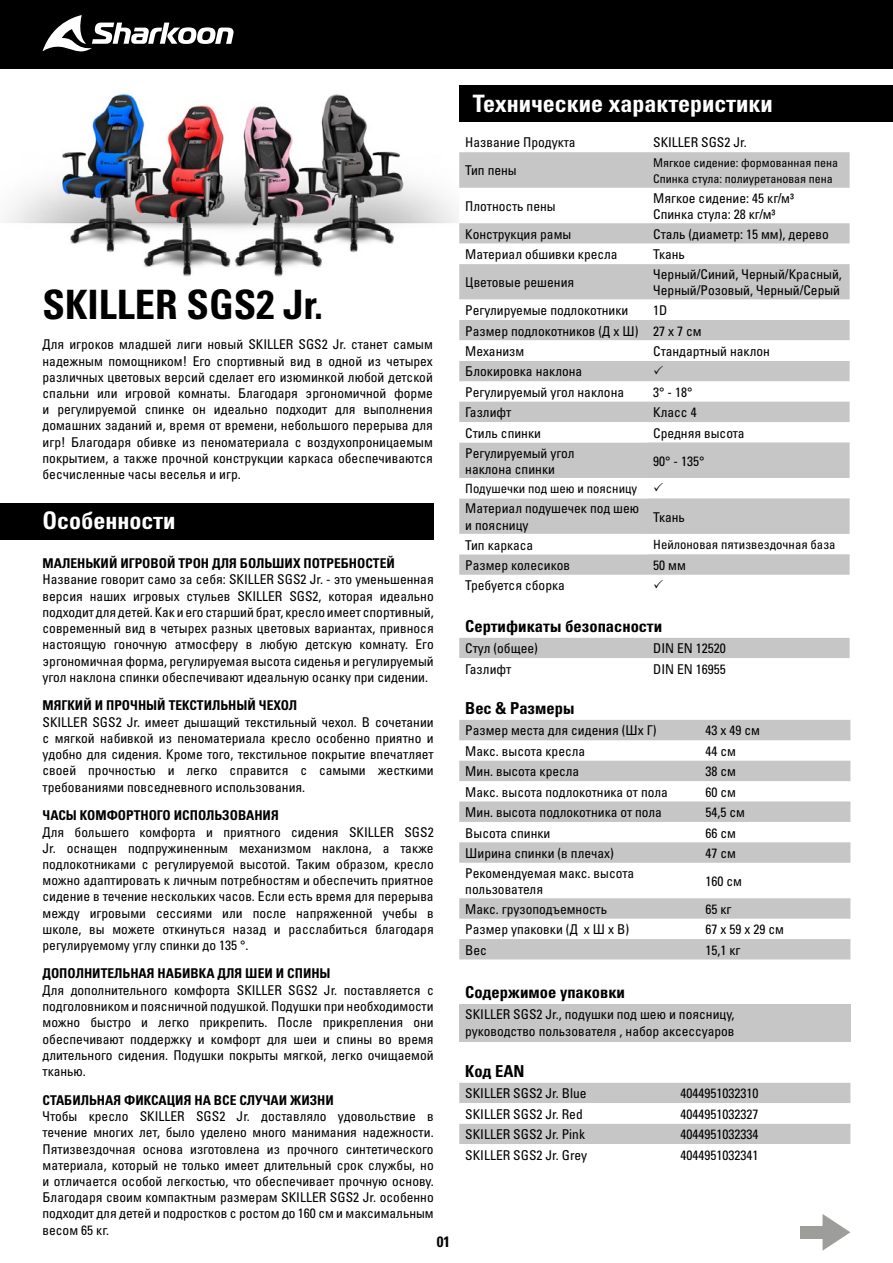
<style>
.page{position:relative;width:893px;height:1263px;background:#fff}
.page>*{position:absolute;margin:0;border:0;box-sizing:border-box;transform-origin:0 0}
.t1{font:40.5px "Univers LTCYR 67 Bold Cond";color:#000}
.t2{font:24px "Univers LTCYR 67 Bold Cond";color:#fff}
.t3{font:16.5px "Univers LTCYR 67 Bold Cond";color:#000}
.t4{font:15px "Univers LTCYR 67 Bold Cond";color:#000}
.t5{font:condensed 13.5px/16.2px "Univers LTCYR 57";color:#000}
.t6{font:13.5px "Univers LTCYR 67 Bold Cond";color:#000}
.t7{font:condensed 12.75px "Univers LTCYR 57";color:#000}
.t8{font:condensed 12px/16.2px "Univers LTCYR 57";color:#000}
</style>
<div class="page">
<div style="left:0;top:0;width:893px;height:69px;background:#000"></div>
<svg style="left:43px;top:15px;width:191px;height:37px"></svg>
<img style="left:5px;top:93px;width:454px;height:184px">
<div style="left:0;top:502px;width:434px;height:37px;background:#000"></div>
<div style="left:459px;top:85px;width:434px;height:37px;background:#000"></div>
<svg style="left:459px;top:152px;width:391px;height:423px;fill:#c6c6c6"></svg>
<svg style="left:459px;top:244px;width:391px;height:117px"></svg>
<svg style="left:459px;top:422px;width:188px;height:132px"></svg>
<div style="left:459px;top:638px;width:391px;height:20px;background:#c6c6c6"></div>
<svg style="left:459px;top:720px;width:391px;height:239px"></svg>
<div style="left:459px;top:1004px;width:391px;height:37px;background:#c6c6c6"></div>
<svg style="left:459px;top:1083px;width:391px;height:61px"></svg>
<svg style="left:822px;top:1214px;width:28px;height:37px"></svg>
<div style="left:800px;top:1226px;width:25px;height:12px;background:#9d9d9c"></div>
<svg style="left:654px;top:366px;width:9px;height:8px"></svg>
<svg style="left:654px;top:483px;width:9px;height:9px"></svg>
<h1 class="t1" style="left:43px;top:280px;width:282px">SKILLER SGS2 Jr.</h1>
<p class="t5" style="left:43px;top:336px;width:392px;text-align:justify">Для игроков младшей лиги новый SKILLER SGS2 Jr. станет самым надежным помощником! Его спортивный вид в одной из четырех различных цветовых версий сделает его изюминкой любой детской спальни или игровой комнаты. Благодаря эргономичной форме и регулируемой спинке он идеально подходит для выполнения домашних заданий и, время от времени, небольшого перерыва для игр! Благодаря обивке из пеноматериала с воздухопроницаемым покрытием, а также прочной конструкции каркаса обеспечиваются бесчисленные часы веселья и игр.</p>
<h2 class="t2" style="left:43px;top:506px;width:134px">Особенности</h2>
<p class="t6" style="left:43px;top:555px;width:354px">МАЛЕНЬКИЙ ИГРОВОЙ ТРОН ДЛЯ БОЛЬШИХ ПОТРЕБНОСТЕЙ</p>
<p class="t5" style="left:43px;top:571px;width:393px;text-align:justify">Название говорит само за себя: SKILLER SGS2 Jr. - это уменьшенная версия наших игровых стульев SKILLER SGS2, которая идеально подходит для детей. Как и его старший брат, кресло имеет спортивный, современный вид в четырех разных цветовых вариантах, привнося настоящую гоночную атмосферу в любую детскую комнату. Его эргономичная форма, регулируемая высота сиденья и регулируемый угол наклона спинки обеспечивают идеальную осанку при сидении.</p>
<p class="t6" style="left:43px;top:697px;width:256px">МЯГКИЙ И ПРОЧНЫЙ ТЕКСТИЛЬНЫЙ ЧЕХОЛ</p>
<p class="t5" style="left:43px;top:713px;width:393px;text-align:justify">SKILLER SGS2 Jr. имеет дышащий текстильный чехол. В сочетании с мягкой набивкой из пеноматериала кресло особенно приятно и удобно для сидения. Кроме того, текстильное покрытие впечатляет своей прочностью и легко справится с самыми жесткими требованиями повседневного использования.</p>
<p class="t6" style="left:43px;top:807px;width:238px">ЧАСЫ КОМФОРТНОГО ИСПОЛЬЗОВАНИЯ</p>
<p class="t5" style="left:43px;top:823px;width:393px;text-align:justify">Для большего комфорта и приятного сидения SKILLER SGS2<br>Jr. оснащен подпружиненным механизмом наклона, а также подлокотниками с регулируемой высотой. Таким образом, кресло можно адаптировать к личным потребностям и обеспечить приятное сидение в течение нескольких часов. Если есть время для перерыва между игровыми сессиями или после напряженной учебы в школе, вы можете откинуться назад и расслабиться благодаря регулируемому углу спинки до 135 °.</p>
<p class="t6" style="left:43px;top:965px;width:290px">ДОПОЛНИТЕЛЬНАЯ НАБИВКА ДЛЯ ШЕИ И СПИНЫ</p>
<p class="t5" style="left:43px;top:982px;width:393px;text-align:justify">Для дополнительного комфорта SKILLER SGS2 Jr. поставляется с подголовником и поясничной подушкой. Подушки при необходимости можно быстро и легко прикрепить. После прикрепления они обеспечивают поддержку и комфорт для шеи и спины во время длительного сидения. Подушки покрыты мягкой, легко очищаемой тканью.</p>
<p class="t6" style="left:43px;top:1092px;width:293px">СТАБИЛЬНАЯ ФИКСАЦИЯ НА ВСЕ СЛУЧАИ ЖИЗНИ</p>
<p class="t5" style="left:43px;top:1108px;width:393px;text-align:justify">Чтобы кресло SKILLER SGS2 Jr. доставляло удовольствие в течение многих лет, было уделено много манимания надежности.<br>Пятизвездочная основа изготовлена из прочного синтетического материала, который не только имеет длительный срок службы, но и отличается особой легкостью, что обеспечивает прочную основу.<br>Благодаря своим компактным размерам SKILLER SGS2 Jr. особенно подходит для детей и подростков с ростом до 160 см и максимальным весом 65 кг.</p>
<p class="t4" style="left:437px;top:1232px;width:15px">01</p>
<h2 class="t2" style="left:473px;top:89px;width:302px">Технические xарактеристики</h2>
<p class="t5" style="left:465px;top:134px;width:112px">Название Продукта</p>
<p class="t5" style="left:653px;top:134px;width:95px">SKILLER SGS2 Jr.</p>
<p class="t5" style="left:465px;top:162px;width:53px">Тип пены</p>
<p class="t8" style="left:653px;top:155px;width:187px">Мягкое сидение: формованная пена<br>Cпинка стула: полиуретановая пена</p>
<p class="t5" style="left:465px;top:198px;width:92px">Плотность пены</p>
<p class="t5" style="left:653px;top:190px;width:142px">Мягкое сидение: 45 кг/м³<br>Cпинка стула: 28 кг/м³</p>
<p class="t5" style="left:465px;top:226px;width:108px">Конструкция рамы</p>
<p class="t5" style="left:653px;top:226px;width:177px">Сталь (диаметр: 15 мм), дерево</p>
<p class="t5" style="left:465px;top:246px;width:154px">Материал обшивки кресла</p>
<p class="t5" style="left:653px;top:246px;width:33px">Ткань</p>
<p class="t5" style="left:465px;top:274px;width:111px">Цветовые решения</p>
<p class="t5" style="left:653px;top:266px;width:190px">Черный/Синий, Черный/Красный,<br>Черный/Розовый, Черный/Серый</p>
<p class="t5" style="left:465px;top:302px;width:165px">Регулируемые подлокотники</p>
<p class="t5" style="left:465px;top:300px;width:238px;line-height:20.4px;text-indent:188px">1D<br>Размер подлокотников (Д x Ш) 27 x 7 см<br>Механизм</p>
<p class="t5" style="left:653px;top:343px;width:118px">Cтандартный наклон</p>
<p class="t5" style="left:465px;top:361px;width:160px;line-height:20.4px">Блокировка наклона<br>Регулируемый угол наклона</p>
<p class="t5" style="left:653px;top:384px;width:41px">3° - 18°</p>
<p class="t5" style="left:465px;top:404px;width:48px">Газлифт</p>
<p class="t5" style="left:653px;top:404px;width:45px">Класс 4</p>
<p class="t5" style="left:465px;top:424px;width:77px">Стиль спинки</p>
<p class="t5" style="left:653px;top:424px;width:93px">Средняя высота</p>
<p class="t5" style="left:465px;top:444px;width:111px">Регулируемый угол наклона спинки</p>
<p class="t5" style="left:653px;top:452px;width:53px">90° - 135°</p>
<p class="t7" style="left:465px;top:481px;width:174px">Подушечки под шею и поясницу</p>
<p class="t5" style="left:465px;top:500px;width:176px">Материал подушечек под шею и поясницу</p>
<p class="t5" style="left:653px;top:508px;width:33px">Ткань</p>
<p class="t5" style="left:465px;top:536px;width:69px">Тип каркаса</p>
<p class="t7" style="left:653px;top:537px;width:184px">Нейлоновая пятизвездочная база</p>
<p class="t5" style="left:465px;top:557px;width:106px">Размер колесиков</p>
<p class="t5" style="left:653px;top:557px;width:34px">50 мм</p>
<p class="t5" style="left:465px;top:577px;width:101px">Требуется сборка</p>
<p class="t3" style="left:465px;top:616px;width:199px">Сертификаты безопасности</p>
<p class="t5" style="left:465px;top:640px;width:74px">Стул (общее)</p>
<p class="t5" style="left:653px;top:640px;width:74px">DIN EN 12520</p>
<p class="t5" style="left:465px;top:661px;width:48px">Газлифт</p>
<p class="t5" style="left:653px;top:661px;width:74px">DIN EN 16955</p>
<p class="t3" style="left:465px;top:698px;width:111px">Вес &amp; Размеры</p>
<p class="t5" style="left:465px;top:722px;width:193px">Размер места для сидения (Шx Г)</p>
<p class="t5" style="left:705px;top:722px;width:56px">43 x 49 см</p>
<p class="t5" style="left:465px;top:743px;width:121px">Макс. высота кресла</p>
<p class="t5" style="left:705px;top:743px;width:32px">44 см</p>
<p class="t5" style="left:465px;top:763px;width:116px">Мин. высота кресла</p>
<p class="t5" style="left:705px;top:763px;width:32px">38 см</p>
<p class="t5" style="left:465px;top:783px;width:204px">Макс. высота подлокотника от пола</p>
<p class="t5" style="left:705px;top:783px;width:32px">60 см</p>
<p class="t5" style="left:465px;top:804px;width:198px">Мин. высота подлокотника от пола</p>
<p class="t5" style="left:705px;top:804px;width:41px">54,5 см</p>
<p class="t5" style="left:465px;top:824px;width:87px">Высота спинки</p>
<p class="t5" style="left:705px;top:824px;width:32px">66 см</p>
<p class="t5" style="left:465px;top:845px;width:150px">Ширина спинки (в плечах)</p>
<p class="t5" style="left:705px;top:845px;width:32px">47 см</p>
<p class="t5" style="left:465px;top:864px;width:170px">Рекомендуемая макс. высота пользователя</p>
<p class="t5" style="left:705px;top:873px;width:38px">160 см</p>
<p class="t5" style="left:465px;top:901px;width:143px">Макс. грузоподъемность</p>
<p class="t5" style="left:705px;top:901px;width:28px">65 кг</p>
<p class="t5" style="left:465px;top:921px;width:165px">Размер упаковки (Д x Ш x В)</p>
<p class="t5" style="left:705px;top:921px;width:80px">67 x 59 x 29 см</p>
<p class="t5" style="left:465px;top:941px;width:23px">Вес</p>
<p class="t5" style="left:705px;top:941px;width:37px">15,1 кг</p>
<p class="t3" style="left:465px;top:982px;width:161px">Содержимое упаковки</p>
<p class="t5" style="left:465px;top:1006px;width:271px">SKILLER SGS2 Jr., подушки под шею и поясницу, руководство пользователя , набор аксессуаров</p>
<p class="t3" style="left:465px;top:1061px;width:61px">Код EAN</p>
<p class="t5" style="left:465px;top:1085px;width:123px">SKILLER SGS2 Jr. Blue</p>
<p class="t5" style="left:680px;top:1085px;width:79px">4044951032310</p>
<p class="t5" style="left:465px;top:1105px;width:119px">SKILLER SGS2 Jr. Red</p>
<p class="t5" style="left:680px;top:1105px;width:79px">4044951032327</p>
<p class="t5" style="left:465px;top:1126px;width:121px">SKILLER SGS2 Jr. Pink</p>
<p class="t5" style="left:680px;top:1126px;width:79px">4044951032334</p>
<p class="t5" style="left:465px;top:1146px;width:124px">SKILLER SGS2 Jr. Grey</p>
<p class="t5" style="left:680px;top:1146px;width:79px">4044951032341</p>
</div>
